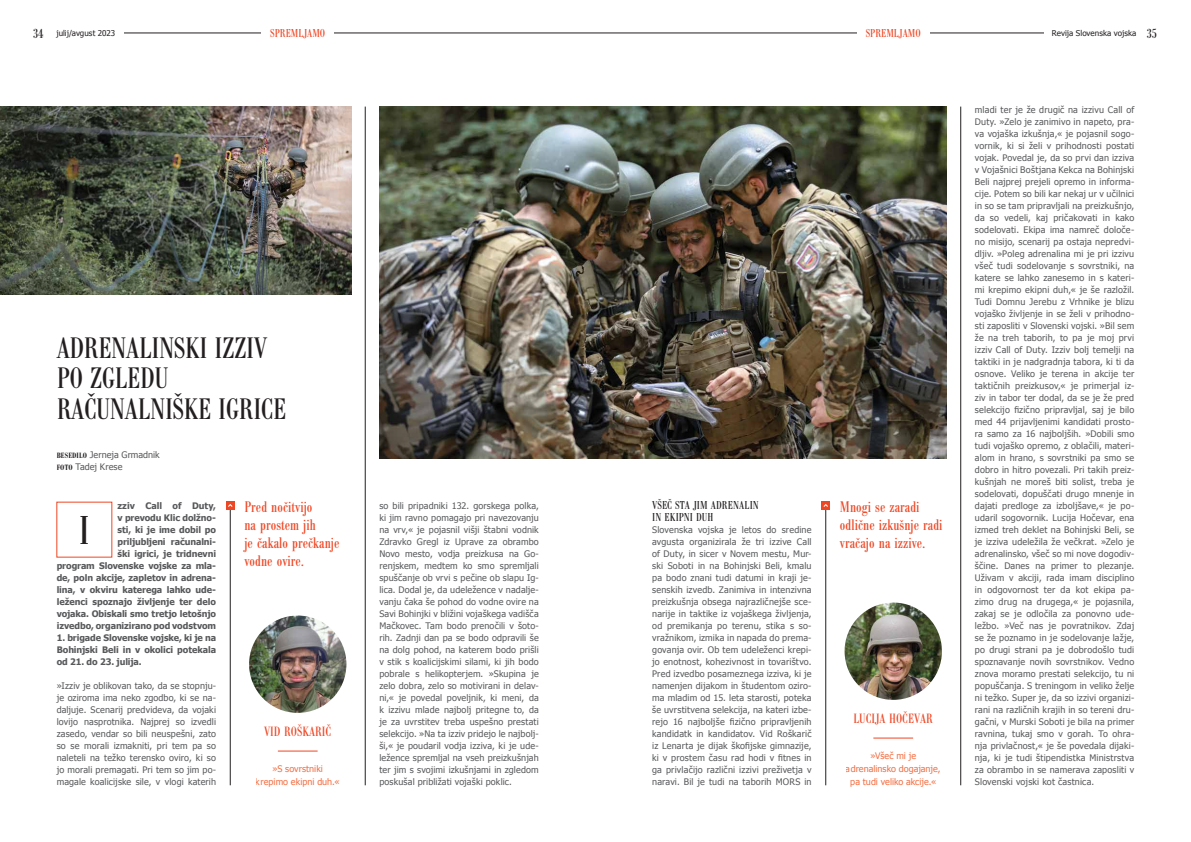
<style>
.page{position:relative;width:1191px;height:842px;background:#fff}
.page>*{position:absolute;margin:0;border:0;box-sizing:border-box;transform-origin:0 0}
.t1{font:condensed 42px "Bodoni Ant TEE";color:#231f20}
.t2{font:condensed 30.9px/30.9px "Bodoni Ant TEE";letter-spacing:-.015em;color:#231f20}
.t3{font:condensed 16px/18px "Bodoni Ant TEE";letter-spacing:.005em;color:#ef4623}
.t4{font:condensed 14px "Bodoni Ant TEE";color:#ef4623}
.t5{font:condensed 12px/12px "Bodoni Ant TEE";letter-spacing:.005em;color:#231f20}
.t6{font:condensed 12px "Bodoni Ant TEE";color:#ef4623}
.t7{font:9px/12px "Tahoma";letter-spacing:.015em;color:#58595b;text-align:justify}
.t8{font:700 9px/12px "Tahoma";letter-spacing:-.01em;color:#58595b;text-align:right}
.t9{font:9px/13px "Tahoma";letter-spacing:.005em;color:#f36f43;text-align:center}
.t10{font:8px "Tahoma";letter-spacing:.005em;color:#231f20}
.s1{font-family:"Bodoni Ant TEE";font-stretch:condensed;font-size:14px}
.s2{font-family:"Bodoni Ant TEE";font-weight:600;font-stretch:condensed;font-size:8px;color:#231f20}
</style>
<div class="page">
<hr style="left:14px;top:33px;width:1030px;height:1px;background:#231f20">
<div style="left:0;top:21px;width:123px;height:23px;background:#fff"></div>
<div style="left:262px;top:23px;width:72px;height:20px;background:#fff"></div>
<div style="left:857px;top:23px;width:72px;height:20px;background:#fff"></div>
<img style="left:379px;top:107px;width:567px;height:352px">
<img style="left:0;top:107px;width:351px;height:187px">
<hr style="left:960px;top:107px;width:1px;height:678px;background:#231f20">
<hr style="left:365px;top:107px;width:1px;height:678px;background:#231f20">
<hr style="left:230px;top:501px;width:1px;height:284px;background:#231f20">
<hr style="left:825px;top:501px;width:1px;height:284px;background:#231f20">
<img style="left:249px;top:615px;width:97px;height:98px;border-radius:49px">
<hr style="left:278px;top:750px;width:40px;height:1px;background:#ef4623">
<img style="left:844px;top:602px;width:98px;height:98px;border-radius:49px">
<hr style="left:873px;top:737px;width:40px;height:1px;background:#ef4623">
<svg style="left:226px;top:501px;width:9px;height:9px"></svg>
<div style="left:821px;top:501px;width:9px;height:9px;background:#ef4623"></div>
<svg style="left:823px;top:504px;width:5px;height:3px"></svg>
<p class="t10" style="left:33px;top:28px;width:84px"><span class="s1">34</span> julij/avgust 2023</p>
<h3 class="t6" style="left:270px;top:27px;width:56px">SPREMLJAMO</h3>
<h3 class="t6" style="left:865px;top:27px;width:56px">SPREMLJAMO</h3>
<p class="t10" style="left:1052px;top:28px;width:107px">Revija Slovenska vojska <span class="s1">35</span></p>
<h2 class="t2" style="left:57px;top:333px;width:231px">ADRENALINSKI IZZIV<br>PO ZGLEDU<br>RAČUNALNIŠKE IGRICE</h2>
<p class="t7" style="left:57px;top:448px;width:104px"><span class="s2">BESEDILO</span> Jerneja Grmadnik<br><span class="s2">FOTO</span> Tadej Krese</p>
<p class="t8" style="left:57px;top:499px;width:161px">zziv Call of Duty,<br>v prevodu Klic dolžno-<br>sti, ki je ime dobil po<br>priljubljeni računalni-<br>ški igrici, je tridnevni<br>program Slovenske vojske za mla&shy;de, poln akcije, zapletov in adrena&shy;lina, v okviru katerega lahko ude&shy;leženci spoznajo življenje ter delo vojaka. Obiskali smo tretjo letošnjo izvedbo, organizirano pod vodstvom</p>
<p class="t8" style="left:57px;top:631px;width:161px;text-align:justify">1. brigade Slovenske vojske, ki je na Bohinjski Beli in v okolici potekala od 21. do 23. julija.</p>
<p class="t7" style="left:57px;top:679px;width:161px">»Izziv je oblikovan tako, da se stopnju&shy;je oziroma ima neko zgodbo, ki se na&shy;daljuje. Scenarij predvideva, da vojaki lovijo nasprotnika. Najprej so izvedli zasedo, vendar so bili neuspešni, zato so se morali izmakniti, pri tem pa so naleteli na težko terensko oviro, ki so jo morali premagati. Pri tem so jim po&shy;magale koalicijske sile, v vlogi katerih</p>
<h1 class="t1" style="left:79px;top:508px;width:13px">I</h1>
<h3 class="t3" style="left:244px;top:498px;width:96px">Pred nočitvijo<br>na prostem jih<br>je čakalo prečkanje vodne ovire.</h3>
<p class="t7" style="left:379px;top:500px;width:161px">so bili pripadniki 132. gorskega polka, ki jim ravno pomagajo pri navezovanju na vrv,« je pojasnil višji štabni vodnik Zdravko Gregl iz Uprave za obrambo Novo mesto, vodja preizkusa na Go&shy;renjskem, medtem ko smo spremljali spuščanje ob vrvi s pečine ob slapu Ig&shy;lica. Dodal je, da udeležence v nadalje&shy;vanju čaka še pohod do vodne ovire na Savi Bohinjki v bližini vojaškega vadišča Mačkovec. Tam bodo prenočili v šoto&shy;rih. Zadnji dan pa se bodo odpravili še na dolg pohod, na katerem bodo prišli v stik s koalicijskimi silami, ki jih bodo pobrale s helikopterjem. »Skupina je zelo dobra, zelo so motivirani in delav&shy;ni,« je povedal poveljnik, ki meni, da k izzivu mlade najbolj pritegne to, da je za uvrstitev treba uspešno prestati selekcijo. »Na ta izziv pridejo le najbolj&shy;ši,« je poudaril vodja izziva, ki je ude&shy;ležence spremljal na vseh preizkušnjah ter jim s svojimi izkušnjami in zgledom poskušal približati vojaški poklic.</p>
<h3 class="t5" style="left:652px;top:500px;width:108px">VŠEČ STA JIM ADRENALIN<br>IN EKIPNI DUH</h3>
<p class="t7" style="left:652px;top:524px;width:161px">Slovenska vojska je letos do sredine avgusta organizirala že tri izzive Call of Duty, in sicer v Novem mestu, Mur&shy;ski Soboti in na Bohinjski Beli, kmalu pa bodo znani tudi datumi in kraji je&shy;senskih izvedb. Zanimiva in intenzivna preizkušnja obsega najrazličnejše sce&shy;narije in taktike iz vojaškega življenja, od premikanja po terenu, stika s so&shy;vražnikom, izmika in napada do prema&shy;govanja ovir. Ob tem udeleženci krepi&shy;jo enotnost, kohezivnost in tovarištvo.<br>Pred izvedbo posameznega izziva, ki je namenjen dijakom in študentom oziro&shy;ma mladim od 15. leta starosti, poteka še uvrstitvena selekcija, na kateri izbe&shy;rejo 16 najboljše fizično pripravljenih kandidatk in kandidatov. Vid Roškarič iz Lenarta je dijak škofijske gimnazije, ki v prostem času rad hodi v fitnes in ga privlačijo različni izzivi preživetja v naravi. Bil je tudi na taborih MORS in</p>
<h3 class="t4" style="left:264px;top:724px;width:69px">VID ROŠKARIČ</h3>
<p class="t9" style="left:256px;top:762px;width:85px">»S sovrstniki krepimo ekipni duh.«</p>
<h3 class="t3" style="left:840px;top:498px;width:104px">Mnogi se zaradi odlične izkušnje radi vračajo na izzive.</h3>
<h3 class="t4" style="left:853px;top:711px;width:81px">LUCIJA HOČEVAR</h3>
<p class="t9" style="left:846px;top:749px;width:96px">»Všeč mi je adrenalinsko dogajanje, pa tudi veliko akcije.«</p>
<p class="t7" style="left:975px;top:104px;width:161px">mladi ter je že drugič na izzivu Call of Duty. »Zelo je zanimivo in napeto, pra&shy;va vojaška izkušnja,« je pojasnil sogo&shy;vornik, ki si želi v prihodnosti postati vojak. Povedal je, da so prvi dan izziva v Vojašnici Boštjana Kekca na Bohinjski Beli najprej prejeli opremo in informa&shy;cije. Potem so bili kar nekaj ur v učilnici in so se tam pripravljali na preizkušnjo, da so vedeli, kaj pričakovati in kako sodelovati. Ekipa ima namreč določe&shy;no misijo, scenarij pa ostaja nepredvi&shy;dljiv. »Poleg adrenalina mi je pri izzivu všeč tudi sodelovanje s sovrstniki, na katere se lahko zanesemo in s kateri&shy;mi krepimo ekipni duh,« je še razložil.<br>Tudi Domnu Jerebu z Vrhnike je blizu vojaško življenje in se želi v prihodno&shy;sti zaposliti v Slovenski vojski. »Bil sem že na treh taborih, to pa je moj prvi izziv Call of Duty. Izziv bolj temelji na taktiki in je nadgradnja tabora, ki ti da osnove. Veliko je terena in akcije ter taktičnih preizkusov,« je primerjal iz&shy;ziv in tabor ter dodal, da se je že pred selekcijo fizično pripravljal, saj je bilo med 44 prijavljenimi kandidati prosto&shy;ra samo za 16 najboljših. »Dobili smo tudi vojaško opremo, z oblačili, materi&shy;alom in hrano, s sovrstniki pa smo se dobro in hitro povezali. Pri takih preiz&shy;kušnjah ne moreš biti solist, treba je sodelovati, dopuščati drugo mnenje in dajati predloge za izboljšave,« je po&shy;udaril sogovornik. Lucija Hočevar, ena izmed treh deklet na Bohinjski Beli, se je izziva udeležila že večkrat. »Zelo je adrenalinsko, všeč so mi nove dogodiv&shy;ščine. Danes na primer to plezanje.<br>Uživam v akciji, rada imam disciplino in odgovornost ter da kot ekipa pa&shy;zimo drug na drugega,« je pojasnila, zakaj se je odločila za ponovno ude&shy;ležbo. »Več nas je povratnikov. Zdaj se že poznamo in je sodelovanje lažje, po drugi strani pa je dobrodošlo tudi spoznavanje novih sovrstnikov. Vedno znova moramo prestati selekcijo, tu ni popuščanja. S treningom in veliko želje ni težko. Super je, da so izzivi organizi&shy;rani na različnih krajih in so tereni dru&shy;gačni, v Murski Soboti je bila na primer ravnina, tukaj smo v gorah. To ohra&shy;nja privlačnost,« je še povedala dijaki&shy;nja, ki je tudi štipendistka Ministrstva za obrambo in se namerava zaposliti v Slovenski vojski kot častnica.</p>
</div>
